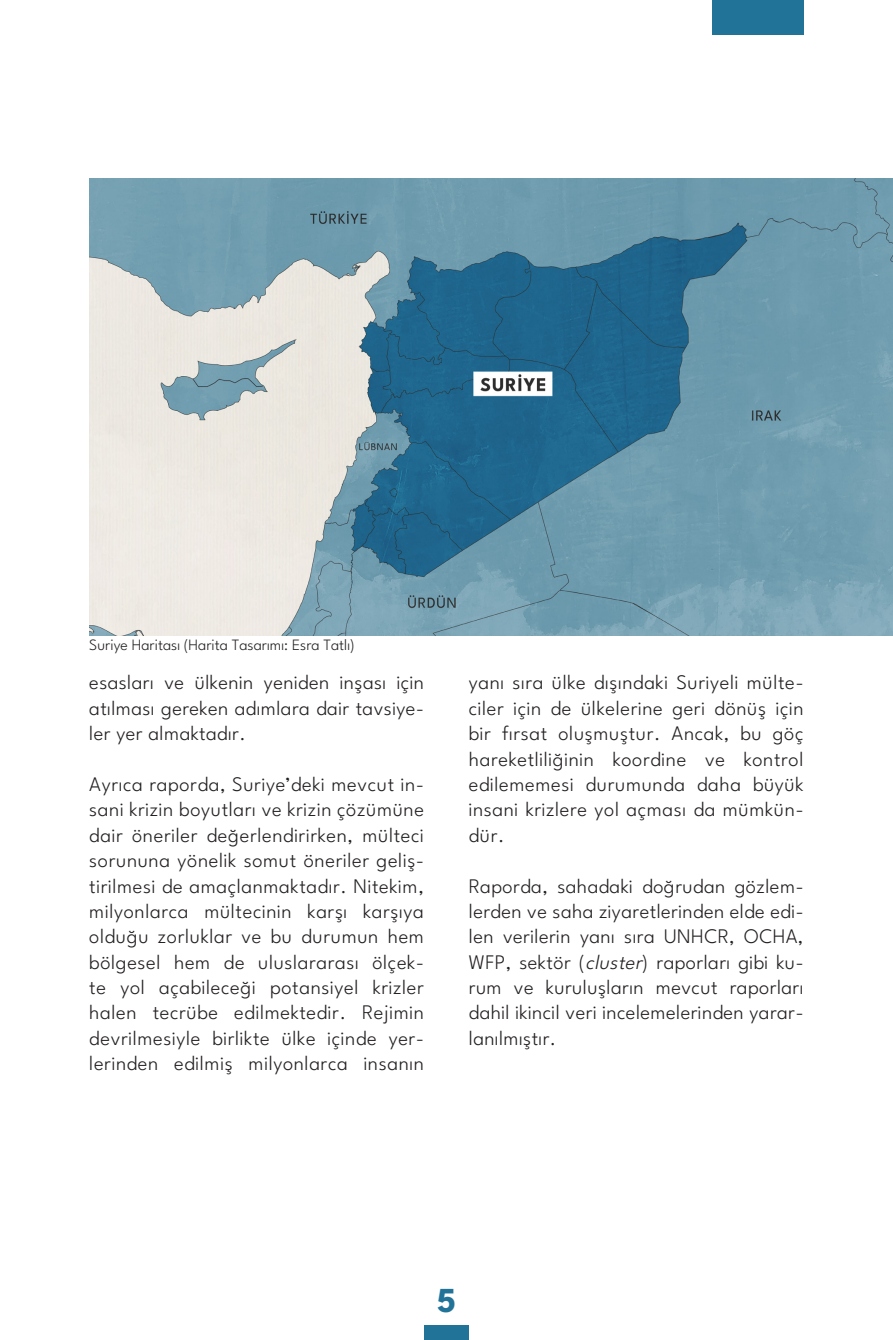
<style>
.page{position:relative;width:893px;height:1340px;background:#fff}
.page>*{position:absolute;margin:0;border:0;box-sizing:border-box;transform-origin:0 0}
.t1{font:100 35px "League Spartan";color:#227398}
.t2{font:100 20.65px/25.4px "League Spartan";letter-spacing:.025em;color:#231f20;text-align:justify}
.t3{font:100 15.75px "League Spartan";color:#231f20}
.s1{font-style:italic}
</style>
<div class="page">
<div style="left:424px;top:1324px;width:45px;height:15px;background:#227398"></div>
<div style="left:712px;top:0;width:92px;height:34px;background:#227398"></div>
<img style="left:89px;top:179px;width:804px;height:456px">
<p class="t3" style="left:89px;top:633px;width:267px">Suriye Haritası (Harita Tasarımı: Esra Tatlı)</p>
<p class="t2" style="left:89px;top:668px;width:336px">esasları ve ülkenin yeniden inşası için atılması gereken adımlara dair tavsiye&shy;ler yer almaktadır.</p>
<p class="t2" style="left:89px;top:769px;width:336px">Ayrıca raporda, Suriye’deki mevcut in&shy;sani krizin boyutları ve krizin çözümüne dair öneriler değerlendirirken, mülteci sorununa yönelik somut öneriler geliş&shy;tirilmesi de amaçlanmaktadır. Nitekim, milyonlarca mültecinin karşı karşıya olduğu zorluklar ve bu durumun hem bölgesel hem de uluslararası ölçek&shy;te yol açabileceği potansiyel krizler halen tecrübe edilmektedir. Rejimin devrilmesiyle birlikte ülke içinde yer&shy;lerinden edilmiş milyonlarca insanın</p>
<p class="t2" style="left:469px;top:668px;width:336px">yanı sıra ülke dışındaki Suriyeli mülte&shy;ciler için de ülkelerine geri dönüş için bir fırsat oluşmuştur. Ancak, bu göç hareketliliğinin koordine ve kontrol edilememesi durumunda daha büyük insani krizlere yol açması da mümkün&shy;dür.</p>
<p class="t2" style="left:469px;top:871px;width:336px">Raporda, sahadaki doğrudan gözlem&shy;lerden ve saha ziyaretlerinden elde edi&shy;len verilerin yanı sıra UNHCR, OCHA, WFP, sektör (<span class="s1">cluster</span>) raporları gibi ku&shy;rum ve kuruluşların mevcut raporları dahil ikincil veri incelemelerinden yarar&shy;lanılmıştır.</p>
<h1 class="t1" style="left:437px;top:1275px;width:20px">5</h1>
</div>
